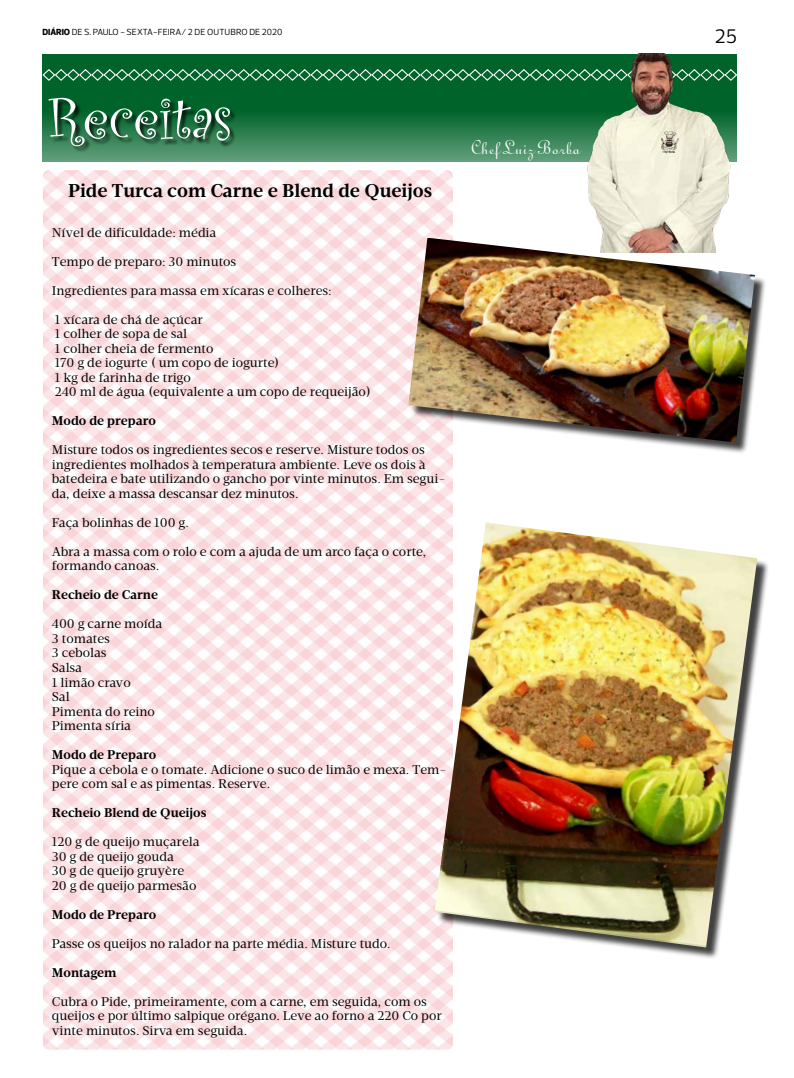
<style>
.page{position:relative;width:794px;height:1078px;background:#fff}
.page>*{position:absolute;margin:0;border:0;box-sizing:border-box;transform-origin:0 0}
.t1{font:62px "Curlz";color:#fff}
.t2{font:22px "Typo Upright BT";color:#fff}
.t3{font:20px "Prelo";color:#000}
.t4{font:700 19px "Velino Text";color:#000}
.t5{font:13px/14.5px "Velino Text";color:#000}
.t6{font:700 13px "Velino Text";color:#000}
.t7{font:9px "Prelo";color:#000}
.s1{font-weight:800}
</style>
<div class="page">
<img style="left:43px;top:170px;width:410px;height:879px">
<svg style="left:43px;top:54px;width:538px;height:108px;background:#1a733f"></svg>
<div style="left:50px;top:99px;width:187px;height:54px;background:#000;opacity:.75"></div>
<svg style="left:42px;top:68px;width:539px;height:14px;background:#328253"></svg>
<img style="left:581px;top:54px;width:156px;height:184px">
<div style="left:436px;top:524px;width:333px;height:435px;background:#000;opacity:.75"></div>
<img style="left:434px;top:522px;width:323px;height:425px">
<div style="left:410px;top:239px;width:357px;height:215px;background:#000;opacity:.75"></div>
<img style="left:408px;top:238px;width:347px;height:204px">
<p class="t7" style="left:43px;top:27px;width:241px"><span class="s1">DIÁRIO</span> DE S. PAULO - SEXTA-FEIRA/ 2 DE OUTUBRO DE 2020</p>
<h3 class="t3" style="left:715px;top:24px;width:24px">25</h3>
<h1 class="t1" style="left:47px;top:74px;width:187px">Receitas</h1>
<h3 class="t4" style="left:68px;top:179px;width:365px">Pide Turca com Carne e Blend de Queijos</h3>
<p class="t5" style="left:52px;top:225px;width:166px">Nível de dificuldade: média</p>
<p class="t5" style="left:52px;top:254px;width:186px">Tempo de preparo: 30 minutos</p>
<p class="t5" style="left:52px;top:283px;width:281px">Ingredientes para massa em xícaras e colheres:</p>
<p class="t5" style="left:55px;top:312px;width:318px">1 xícara de chá de açúcar<br>1 colher de sopa de sal<br>1 colher cheia de fermento<br>170 g de iogurte ( um copo de iogurte)<br>1 kg de farinha de trigo<br>240 ml de água (equivalente a um copo de requeijão)</p>
<p class="t6" style="left:52px;top:413px;width:106px">Modo de preparo</p>
<p class="t5" style="left:52px;top:442px;width:395px">Misture todos os ingredientes secos e reserve. Misture todos os ingredientes molhados à temperatura ambiente. Leve os dois à batedeira e bate utilizando o gancho por vinte minutos. Em segui&shy;da, deixe a massa descansar dez minutos.</p>
<p class="t5" style="left:52px;top:515px;width:139px">Faça bolinhas de 100 g.</p>
<p class="t5" style="left:52px;top:544px;width:376px">Abra a massa com o rolo e com a ajuda de um arco faça o corte, formando canoas.</p>
<p class="t6" style="left:52px;top:587px;width:108px">Recheio de Carne</p>
<p class="t5" style="left:52px;top:616px;width:112px">400 g carne moída<br>3 tomates<br>3 cebolas<br>Salsa<br>1 limão cravo<br>Sal<br>Pimenta do reino<br>Pimenta síria</p>
<p class="t6" style="left:52px;top:746px;width:106px">Modo de Preparo</p>
<p class="t5" style="left:52px;top:761px;width:396px">Pique a cebola e o tomate. Adicione o suco de limão e mexa. Tem&shy;pere com sal e as pimentas. Reserve.</p>
<p class="t6" style="left:52px;top:804px;width:156px">Recheio Blend de Queijos</p>
<p class="t5" style="left:52px;top:834px;width:149px">120 g de queijo muçarela<br>30 g de queijo gouda<br>30 g de queijo gruyère<br>20 g de queijo parmesão</p>
<p class="t6" style="left:52px;top:906px;width:106px">Modo de Preparo</p>
<p class="t5" style="left:52px;top:935px;width:340px">Passe os queijos no ralador na parte média. Misture tudo.</p>
<p class="t6" style="left:52px;top:964px;width:66px">Montagem</p>
<p class="t5" style="left:52px;top:993px;width:391px">Cubra o Pide, primeiramente, com a carne, em seguida, com os queijos e por último salpique orégano. Leve ao forno a 220 Co por vinte minutos. Sirva em seguida.</p>
<h2 class="t2" style="left:471px;top:135px;width:110px">Chef Luiz Borba</h2>
</div>
